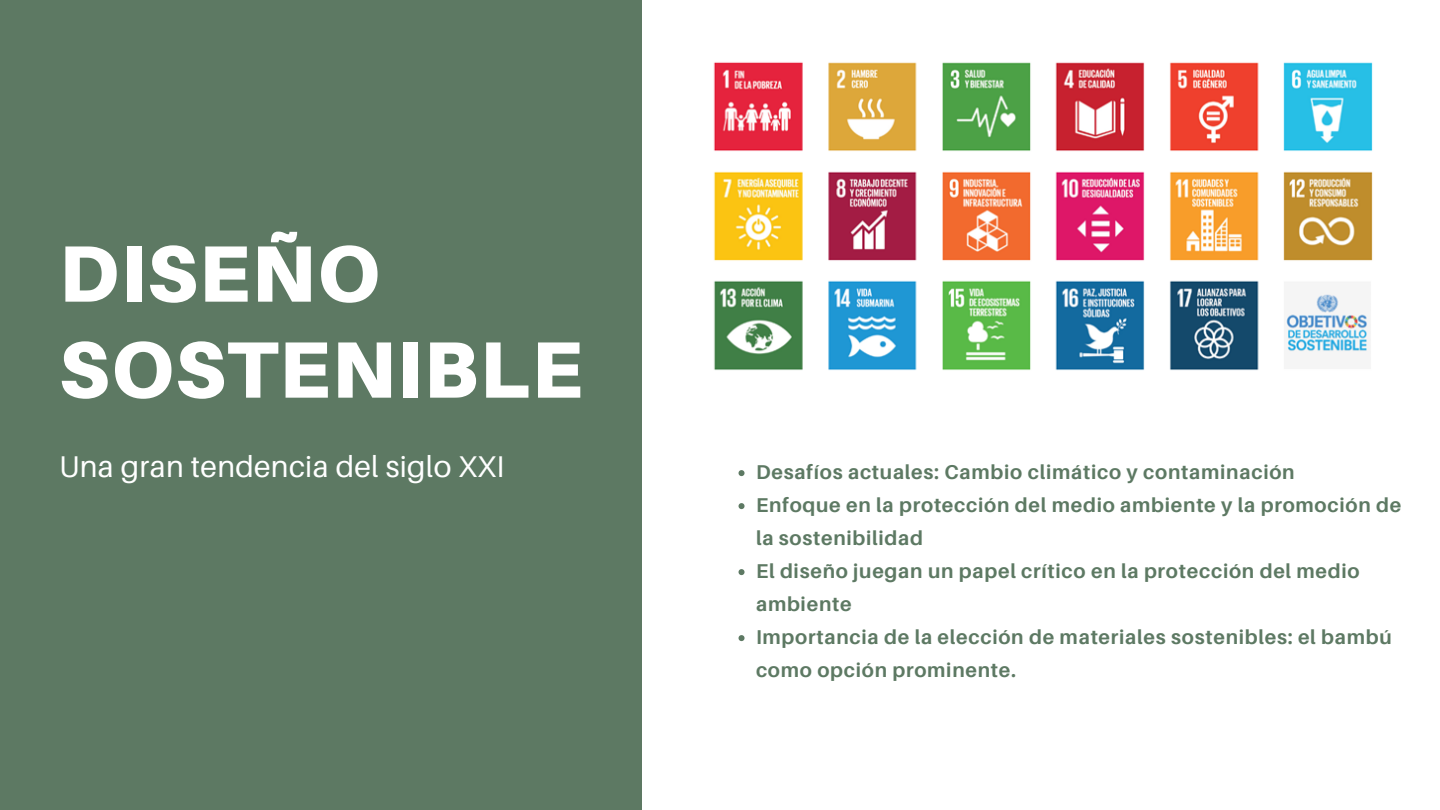
<style>
.page{position:relative;width:1440px;height:810px;background:#5d7963}
.page>*{position:absolute;margin:0;border:0;box-sizing:border-box;transform-origin:0 0}
.t1{font:900 80px/96px "Aileron";letter-spacing:.02em;color:#fff}
.t2{font:30px "Aileron";letter-spacing:.01em;color:#fff}
.t3{font:700 20px/33px "Aileron";letter-spacing:.035em;color:#5d7963}
</style>
<div class="page">
<div style="left:642px;top:0;width:798px;height:810px;background:#fff"></div>
<img style="left:713px;top:62px;width:660px;height:309px">
<svg style="left:739px;top:470px;width:6px;height:6px"></svg>
<svg style="left:739px;top:503px;width:6px;height:6px"></svg>
<svg style="left:739px;top:569px;width:6px;height:6px"></svg>
<svg style="left:739px;top:635px;width:6px;height:6px"></svg>
<p class="t1" style="left:59px;top:224px;width:525px">DISEÑO<br>SOSTENIBLE</p>
<p class="t2" style="left:59px;top:448px;width:447px">Una gran tendencia del siglo XXI</p>
<p class="t3" style="left:756px;top:455px;width:540px">Desafíos actuales: Cambio climático y contaminación</p>
<p class="t3" style="left:756px;top:488px;width:647px">Enfoque en la protección del medio ambiente y la promoción de la sostenibilidad</p>
<p class="t3" style="left:756px;top:554px;width:605px">El diseño juegan un papel crítico en la protección del medio ambiente</p>
<p class="t3" style="left:756px;top:620px;width:637px">Importancia de la elección de materiales sostenibles: el bambú como opción prominente.</p>
</div>
